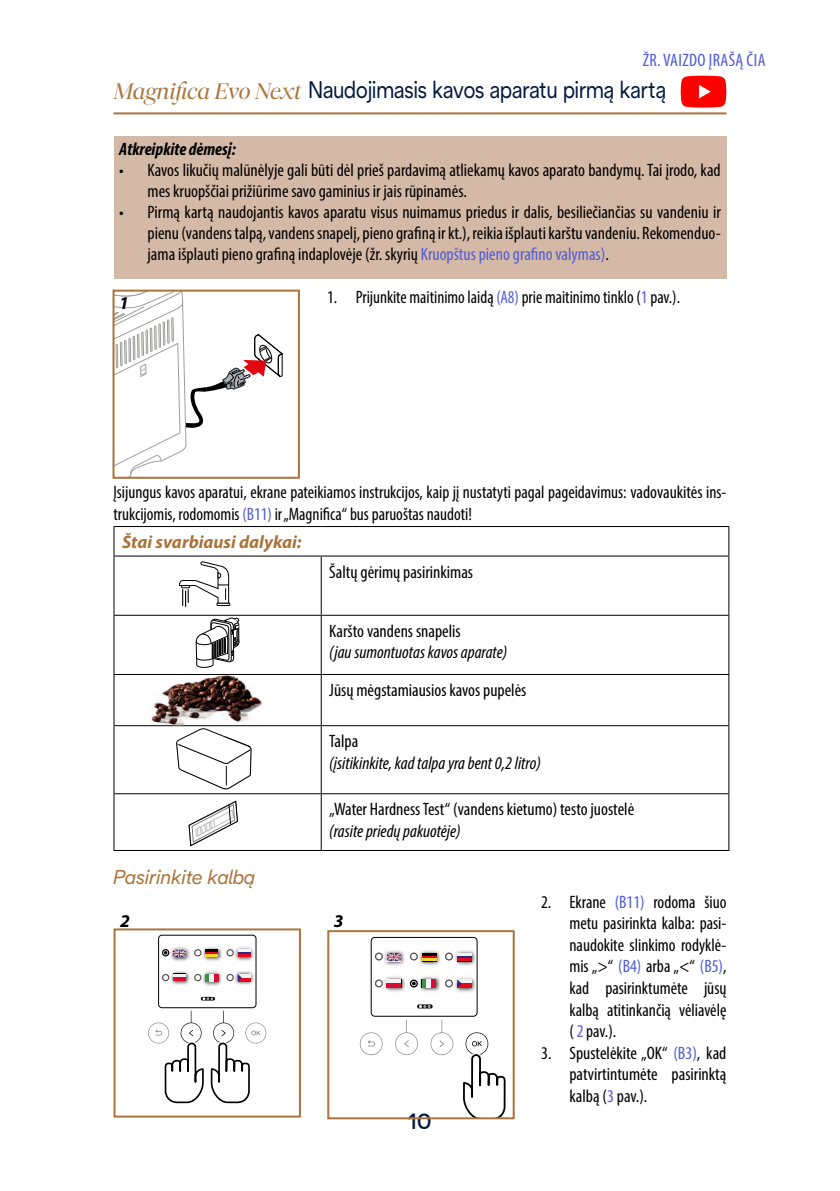
<style>
.page{position:relative;width:840px;height:1191px;background:#fff}
.page>*{position:absolute;margin:0;border:0;box-sizing:border-box;transform-origin:0 0}
.didascalie_-_titolo{font:24px "De Longhi Sans";color:#02183e;scale:.87 1}
.t1{font:500 22px "De Longhi Sans";color:#02183e}
.sottoparagrafo{font:italic 20px "De Longhi Sans";color:#aa743a}
.testo{font:condensed 18px/21.6px "Myriad Pro";color:#000;text-align:justify}
.testo_corsivo{font:italic condensed 18px "Myriad Pro";color:#000}
.testo-2{font:condensed 18px "Myriad Pro";color:#000;scale:.96 1}
.testo-3{font:italic 700 18px "Myriad Pro";color:#aa743a}
.pericoli{font:italic 700 condensed 18px "Myriad Pro";color:#000}
.testo-4{font:condensed 18px "Myriad Pro";letter-spacing:.02em;color:#4f5cd6}
.numero_figura{font:italic 700 18px "Myriad Pro";color:#000}
.s1{font-family:"De Longhi Serif";font-style:italic;color:#aa743a}
.s2{color:#4f5cd6}
</style>
<div class="page">
<hr style="left:113px;top:112px;width:613px;height:2px;background:#aa743a">
<div style="left:113px;top:136px;width:613px;height:142px;background:#d4b9a6"></div>
<div style="left:112px;top:290px;width:188px;height:189px;border:2px solid #aa743a"></div>
<hr style="left:113px;top:526px;width:208px;height:1px;background:#000">
<hr style="left:321px;top:526px;width:408px;height:1px;background:#000">
<svg style="left:728px;top:527px;width:1px;height:28px"></svg>
<hr style="left:113px;top:555px;width:208px;height:1px;background:#000">
<hr style="left:321px;top:555px;width:408px;height:1px;background:#000">
<hr style="left:320px;top:556px;width:1px;height:59px;background:#000">
<hr style="left:728px;top:556px;width:1px;height:59px;background:#000">
<hr style="left:113px;top:615px;width:208px;height:1px;background:#000">
<hr style="left:113px;top:616px;width:1px;height:58px;background:#000">
<hr style="left:321px;top:615px;width:408px;height:1px;background:#000">
<hr style="left:320px;top:616px;width:1px;height:58px;background:#000">
<hr style="left:728px;top:616px;width:1px;height:58px;background:#000">
<hr style="left:113px;top:674px;width:208px;height:1px;background:#000">
<hr style="left:113px;top:675px;width:1px;height:50px;background:#000">
<hr style="left:321px;top:674px;width:408px;height:1px;background:#000">
<hr style="left:320px;top:675px;width:1px;height:50px;background:#000">
<hr style="left:728px;top:675px;width:1px;height:50px;background:#000">
<hr style="left:113px;top:725px;width:208px;height:1px;background:#000">
<hr style="left:113px;top:726px;width:1px;height:67px;background:#000">
<hr style="left:321px;top:725px;width:408px;height:1px;background:#000">
<hr style="left:320px;top:726px;width:1px;height:67px;background:#000">
<hr style="left:728px;top:726px;width:1px;height:67px;background:#000">
<hr style="left:113px;top:793px;width:208px;height:1px;background:#000">
<hr style="left:113px;top:794px;width:1px;height:56px;background:#000">
<hr style="left:321px;top:793px;width:408px;height:1px;background:#000">
<hr style="left:320px;top:794px;width:1px;height:56px;background:#000">
<hr style="left:728px;top:794px;width:1px;height:56px;background:#000">
<hr style="left:113px;top:850px;width:208px;height:1px;background:#000">
<hr style="left:321px;top:850px;width:408px;height:1px;background:#000">
<svg style="left:113px;top:291px;width:171px;height:377px"></svg>
<img style="left:150px;top:675px;width:112px;height:50px">
<svg style="left:176px;top:728px;width:75px;height:61px"></svg>
<svg style="left:188px;top:800px;width:50px;height:46px"></svg>
<div style="left:158px;top:934px;width:98px;height:74px;border:1px solid #000;border-radius:3px"></div>
<img style="left:168px;top:947px;width:22px;height:15px">
<svg style="left:173px;top:949px;width:13px;height:8px"></svg>
<div style="left:162px;top:949px;width:7px;height:7px;border:1px solid #000;border-radius:50%"></div>
<img style="left:200px;top:946px;width:22px;height:15px">
<svg style="left:205px;top:949px;width:13px;height:8px"></svg>
<div style="left:194px;top:949px;width:7px;height:7px;border:1px solid #575756;border-radius:50%"></div>
<img style="left:200px;top:970px;width:22px;height:16px">
<svg style="left:205px;top:973px;width:13px;height:8px"></svg>
<div style="left:194px;top:974px;width:7px;height:7px;border:1px solid #575756;border-radius:50%"></div>
<img style="left:233px;top:944px;width:24px;height:19px">
<svg style="left:237px;top:949px;width:13px;height:8px"></svg>
<div style="left:226px;top:949px;width:8px;height:7px;border:1px solid #575756;border-radius:50%"></div>
<img style="left:233px;top:968px;width:24px;height:19px">
<svg style="left:241px;top:973px;width:9px;height:4px"></svg>
<svg style="left:241px;top:977px;width:9px;height:4px"></svg>
<svg style="left:237px;top:973px;width:4px;height:8px"></svg>
<div style="left:226px;top:974px;width:8px;height:7px;border:1px solid #575756;border-radius:50%"></div>
<img style="left:168px;top:971px;width:22px;height:14px">
<div style="left:162px;top:974px;width:7px;height:7px;border:1px solid #575756;border-radius:50%"></div>
<svg style="left:173px;top:973px;width:13px;height:4px"></svg>
<hr style="left:173px;top:977px;width:13px;height:4px;background:#d80d33">
<hr style="left:201px;top:997px;width:14px;height:3px;background:#000;border-radius:2px">
<svg style="left:202px;top:997px;width:11px;height:3px"></svg>
<svg style="left:148px;top:1010px;width:118px;height:94px"></svg>
<div style="left:113px;top:928px;width:188px;height:189px;border:2px solid #aa743a"></div>
<div style="left:370px;top:937px;width:107px;height:79px;border:1px solid #000;border-radius:4px"></div>
<svg style="left:430px;top:1019px;width:23px;height:36px"></svg>
<svg style="left:359px;top:1032px;width:23px;height:23px"></svg>
<svg style="left:395px;top:1019px;width:22px;height:36px"></svg>
<img style="left:381px;top:950px;width:24px;height:16px">
<svg style="left:386px;top:953px;width:14px;height:8px"></svg>
<div style="left:409px;top:979px;width:8px;height:8px;border:1px solid #000;border-radius:50%"></div>
<svg style="left:412px;top:981px;width:3px;height:4px"></svg>
<img style="left:416px;top:950px;width:24px;height:16px">
<svg style="left:422px;top:953px;width:14px;height:2px"></svg>
<hr style="left:422px;top:955px;width:14px;height:3px;background:#e10820">
<hr style="left:422px;top:958px;width:14px;height:3px;background:#f6d82a">
<div style="left:409px;top:952px;width:8px;height:8px;border:1px solid #575756;border-radius:50%"></div>
<div style="left:374px;top:952px;width:9px;height:8px;border:1px solid #575756;border-radius:50%"></div>
<img style="left:416px;top:976px;width:24px;height:16px">
<div style="left:421px;top:979px;width:5px;height:8px;background:#3d9347"></div>
<div style="left:426px;top:979px;width:5px;height:8px;background:#f4f3f4"></div>
<div style="left:431px;top:979px;width:5px;height:8px;background:#d80d33"></div>
<img style="left:452px;top:948px;width:26px;height:20px">
<svg style="left:457px;top:953px;width:14px;height:2px"></svg>
<hr style="left:457px;top:955px;width:14px;height:3px;background:#312783">
<hr style="left:457px;top:958px;width:14px;height:3px;background:#e10820">
<div style="left:444px;top:952px;width:8px;height:8px;border:1px solid #575756;border-radius:50%"></div>
<img style="left:452px;top:974px;width:26px;height:20px">
<hr style="left:457px;top:979px;width:14px;height:4px;background:#f4f3f4">
<hr style="left:457px;top:983px;width:14px;height:4px;background:#e10820">
<svg style="left:457px;top:979px;width:4px;height:8px"></svg>
<div style="left:444px;top:979px;width:8px;height:8px;border:1px solid #575756;border-radius:50%"></div>
<img style="left:381px;top:976px;width:24px;height:16px">
<div style="left:374px;top:979px;width:9px;height:8px;border:1px solid #575756;border-radius:50%"></div>
<hr style="left:386px;top:979px;width:15px;height:4px;background:#f4f3f4">
<hr style="left:386px;top:983px;width:15px;height:4px;background:#d80d33">
<svg style="left:417px;top:1004px;width:15px;height:4px"></svg>
<svg style="left:418px;top:1005px;width:12px;height:3px"></svg>
<svg style="left:463px;top:1032px;width:43px;height:84px"></svg>
<div style="left:327px;top:930px;width:187px;height:189px;border:2px solid #aa743a"></div>
<svg style="left:680px;top:76px;width:46px;height:32px"></svg>
<p class="testo-4" style="left:642px;top:49px;width:124px">ŽR. VAIZDO ĮRAŠĄ ČIA</p>
<p class="didascalie_-_titolo" style="left:113px;top:75px;width:636px"><span class="s1">Magnifica Evo Next</span> Naudojimasis kavos aparatu pirmą kartą</p>
<p class="pericoli" style="left:119px;top:138px;width:118px">Atkreipkite dėmesį:</p>
<p class="testo" style="left:147px;top:160px;width:574px;line-height:21px;text-indent:-28px">• Kavos likučių malūnėlyje gali būti dėl prieš pardavimą atliekamų kavos aparato bandymų. Tai įrodo, kad mes kruopščiai prižiūrime savo gaminius ir jais rūpinamės.</p>
<p class="testo" style="left:147px;top:202px;width:574px;line-height:21px;text-indent:-28px">• Pirmą kartą naudojantis kavos aparatu visus nuimamus priedus ir dalis, besiliečiančias su vandeniu ir pienu (vandens talpą, vandens snapelį, pieno grafiną ir kt.), reikia išplauti karštu vandeniu. Rekomenduo&shy;jama išplauti pieno grafiną indaplovėje (žr. skyrių <span class="s2">Kruopštus pieno grafino valymas)</span>.</p>
<p class="testo-2" style="left:327px;top:286px;width:369px">1. Prijunkite maitinimo laidą <span class="s2">(A8)</span> prie maitinimo tinklo (<span class="s2">1</span> pav.).</p>
<p class="numero_figura" style="left:119px;top:291px;width:11px">1</p>
<p class="testo" style="left:113px;top:481px;width:614px">Įsijungus kavos aparatui, ekrane pateikiamos instrukcijos, kaip jį nustatyti pagal pageidavimus: vadovaukitės ins&shy;trukcijomis, rodomomis <span class="s2">(B11)</span> ir „Magnifica“ bus paruoštas naudoti!</p>
<p class="testo-3" style="left:122px;top:530px;width:181px">Štai svarbiausi dalykai:</p>
<p class="testo" style="left:329px;top:560px;width:145px">Šaltų gėrimų pasirinkimas</p>
<p class="sottoparagrafo" style="left:113px;top:865px;width:144px">Pasirinkite kalbą</p>
<p class="testo" style="left:329px;top:620px;width:133px">Karšto vandens snapelis</p>
<p class="testo_corsivo" style="left:329px;top:641px;width:179px">(jau sumontuotas kavos aparate)</p>
<p class="testo" style="left:329px;top:679px;width:199px">Jūsų mėgstamiausios kavos pupelės</p>
<p class="testo" style="left:329px;top:730px;width:31px">Talpa</p>
<p class="testo_corsivo" style="left:329px;top:752px;width:213px">(įsitikinkite, kad talpa yra bent 0,2 litro)</p>
<p class="testo" style="left:329px;top:798px;width:306px">„Water Hardness Test“ (vandens kietumo) testo juostelė</p>
<p class="testo_corsivo" style="left:329px;top:820px;width:133px">(rasite priedų pakuotėje)</p>
<p class="numero_figura" style="left:120px;top:909px;width:11px">2</p>
<p class="numero_figura" style="left:334px;top:909px;width:11px">3</p>
<p class="t1" style="left:408px;top:1108px;width:24px">10</p>
<p class="testo" style="left:569px;top:890px;width:158px;text-indent:-28px">2. Ekrane <span class="s2">(B11)</span> rodoma šiuo metu pasirinkta kalba: pasi&shy;naudokite slinkimo rodyklė&shy;mis „&gt;“ <span class="s2">(B4)</span> arba „&lt;“ <span class="s2">(B5)</span>, kad pasirinktumėte jūsų kalbą atitinkančią vėliavėlę ( <span class="s2">2</span> pav.).</p>
<p class="testo" style="left:569px;top:1041px;width:158px;text-indent:-28px">3. Spustelėkite „OK“ <span class="s2">(B3)</span>, kad patvirtintumėte pasirinktą kalbą (<span class="s2">3</span> pav.).</p>
</div>
